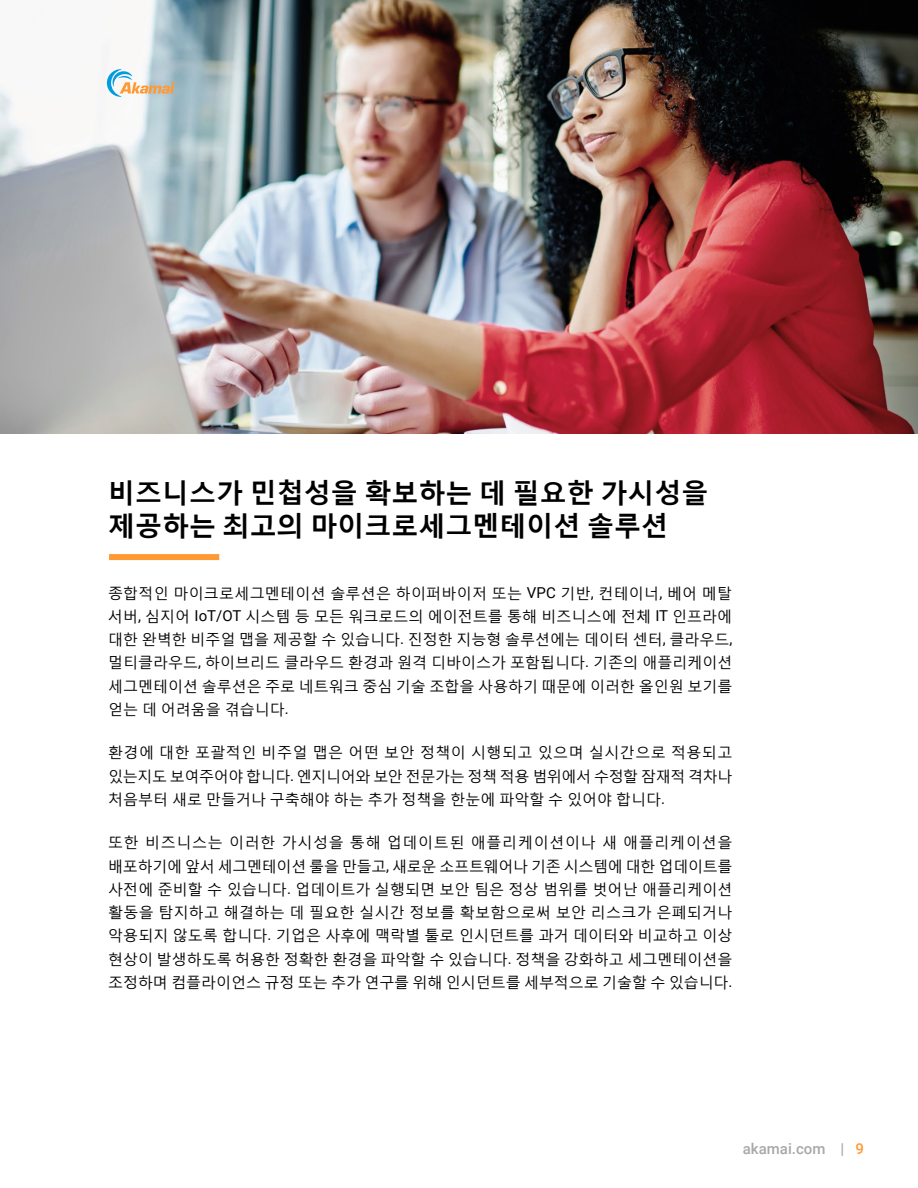
<style>
.page{position:relative;width:918px;height:1188px;background:#fff}
.page>*{position:absolute;margin:0;border:0;box-sizing:border-box;transform-origin:0 0}
.t1{font:700 27px/33px "Malgun Gothic";color:#000}
.t2{font:15px/23.2px "Malgun Gothic";color:#000;text-align:justify}
.t3{font:500 15px "Roboto";color:#a8a8aa}
.s1{font-family:"Roboto"}
.s2{color:#f93}
</style>
<div class="page">
<img style="left:0;top:0;width:918px;height:433px">
<svg style="left:107px;top:69px;width:68px;height:28px"></svg>
<div style="left:109px;top:554px;width:110px;height:6px;background:#f93"></div>
<h1 class="t1" style="left:108px;top:475px;width:602px">비즈니스가 민첩성을 확보하는 데 필요한 가시성을 제공하는 최고의 마이크로세그멘테이션 솔루션</h1>
<p class="t2" style="left:108px;top:581px;width:626px">종합적인 마이크로세그멘테이션 솔루션은 하이퍼바이저 또는 <span class="s1">VPC</span> 기반<span class="s1">,</span> 컨테이너<span class="s1">,</span> 베어 메탈 서버<span class="s1">,</span> 심지어 <span class="s1">IoT/OT</span> 시스템 등 모든 워크로드의 에이전트를 통해 비즈니스에 전체 <span class="s1">IT</span> 인프라에 대한 완벽한 비주얼 맵을 제공할 수 있습니다<span class="s1">.</span> 진정한 지능형 솔루션에는 데이터 센터<span class="s1">,</span> 클라우드<span class="s1">, </span>멀티클라우드<span class="s1">,</span> 하이브리드 클라우드 환경과 원격 디바이스가 포함됩니다<span class="s1">.</span> 기존의 애플리케이션 세그멘테이션 솔루션은 주로 네트워크 중심 기술 조합을 사용하기 때문에 이러한 올인원 보기를 얻는 데 어려움을 겪습니다<span class="s1">.</span></p>
<p class="t2" style="left:108px;top:741px;width:626px">환경에 대한 포괄적인 비주얼 맵은 어떤 보안 정책이 시행되고 있으며 실시간으로 적용되고 있는지도 보여주어야 합니다<span class="s1">.</span> 엔지니어와 보안 전문가는 정책 적용 범위에서 수정할 잠재적 격차나 처음부터 새로 만들거나 구축해야 하는 추가 정책을 한눈에 파악할 수 있어야 합니다<span class="s1">.</span></p>
<p class="t2" style="left:108px;top:831px;width:626px">또한 비즈니스는 이러한 가시성을 통해 업데이트된 애플리케이션이나 새 애플리케이션을 배포하기에 앞서 세그멘테이션 룰을 만들고<span class="s1">,</span> 새로운 소프트웨어나 기존 시스템에 대한 업데이트를 사전에 준비할 수 있습니다<span class="s1">.</span> 업데이트가 실행되면 보안 팀은 정상 범위를 벗어난 애플리케이션 활동을 탐지하고 해결하는 데 필요한 실시간 정보를 확보함으로써 보안 리스크가 은폐되거나 악용되지 않도록 합니다<span class="s1">.</span> 기업은 사후에 맥락별 툴로 인시던트를 과거 데이터와 비교하고 이상 현상이 발생하도록 허용한 정확한 환경을 파악할 수 있습니다<span class="s1">.</span> 정책을 강화하고 세그멘테이션을 조정하며 컴플라이언스 규정 또는 추가 연구를 위해 인시던트를 세부적으로 기술할 수 있습니다<span class="s1">.</span></p>
<p class="t3" style="left:743px;top:1139px;width:123px">akamai.com | <span class="s2">9</span></p>
</div>
